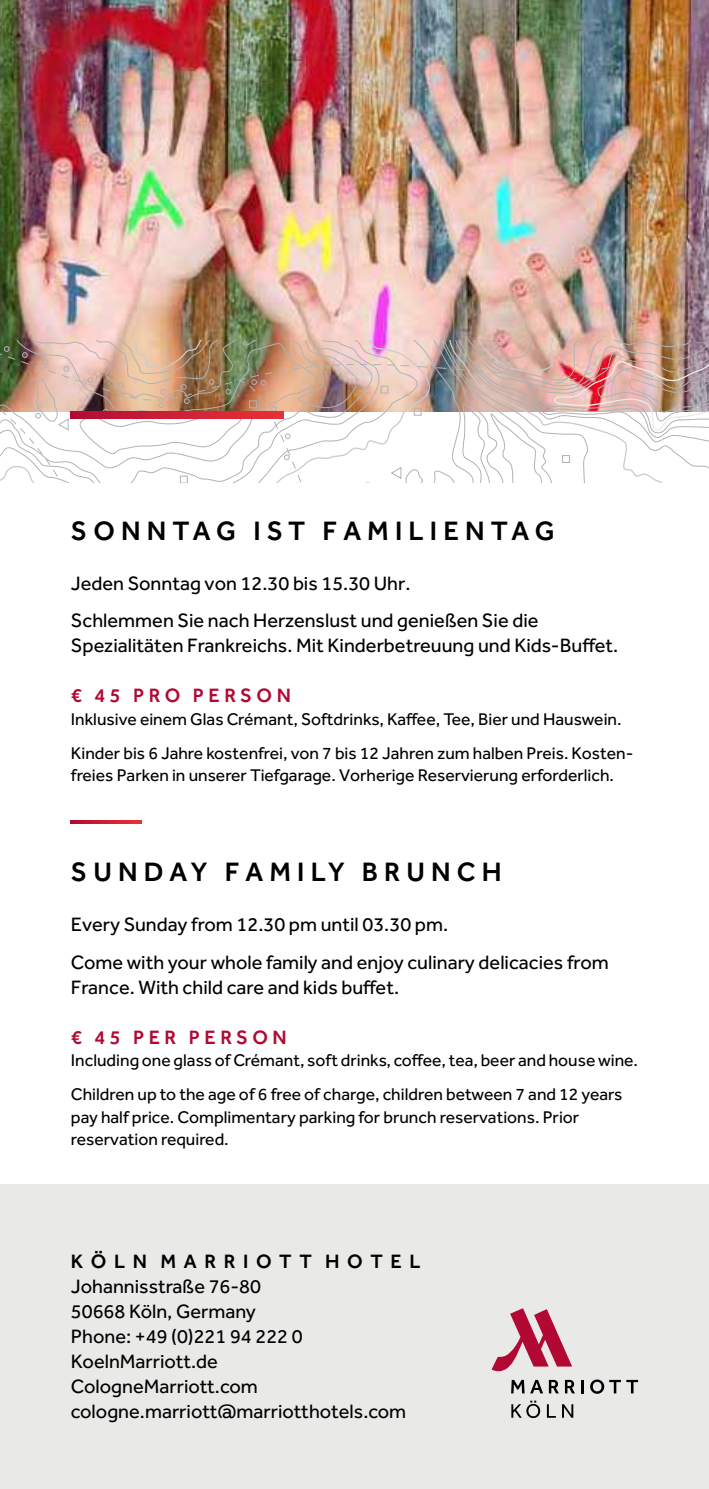
<style>
.page{position:relative;width:709px;height:1489px;background:#fff}
.page>*{position:absolute;margin:0;border:0;box-sizing:border-box;transform-origin:0 0}
.t1{font:500 27.5px "Effra";letter-spacing:.225em;color:#000}
.t2{font:20px/25px "Effra";color:#000}
.t3{font:500 20px "Effra";letter-spacing:.225em;color:#b10933}
.t4{font:500 20px "Effra";color:#000}
.t5{font:17.5px/33.8px "Effra";color:#000}
</style>
<div class="page">
<div style="left:0;top:1183px;width:709px;height:305px;background:#e9eae8"></div>
<svg style="left:491px;top:1308px;width:81px;height:63px"></svg>
<svg style="left:511px;top:1379px;width:13px;height:14px"></svg>
<svg style="left:530px;top:1379px;width:13px;height:14px"></svg>
<svg style="left:549px;top:1379px;width:10px;height:14px"></svg>
<svg style="left:565px;top:1379px;width:10px;height:14px"></svg>
<svg style="left:581px;top:1380px;width:2px;height:13px"></svg>
<svg style="left:590px;top:1379px;width:48px;height:14px"></svg>
<svg style="left:511px;top:1400px;width:29px;height:17px"></svg>
<svg style="left:547px;top:1404px;width:9px;height:13px"></svg>
<svg style="left:562px;top:1404px;width:11px;height:13px"></svg>
<img style="left:0;top:0;width:709px;height:340px">
<svg style="left:681px;top:340px;width:28px;height:129px"></svg>
<img style="left:0;top:340px;width:681px;height:142px">
<svg style="left:71px;top:411px;width:212px;height:7px"></svg>
<svg style="left:71px;top:820px;width:71px;height:3px"></svg>
<h1 class="t1" style="left:71px;top:514px;width:485px">SONNTAG IST FAMILIENTAG</h1>
<p class="t2" style="left:71px;top:564px;width:469px;line-height:37.5px">Jeden Sonntag von 12.30 bis 15.30 Uhr.<br>Schlemmen Sie nach Herzenslust und genießen Sie die</p>
<p class="t2" style="left:71px;top:633px;width:549px">Spezialitäten Frankreichs. Mit Kinderbetreuung und Kids-Buffet.</p>
<p class="t3" style="left:71px;top:683px;width:222px">€ 45 PRO PERSON</p>
<p class="t5" style="left:71px;top:702px;width:564px">Inklusive einem Glas Crémant, Softdrinks, Kaffee, Tee, Bier und Hauswein.<br>Kinder bis 6 Jahre kostenfrei, von 7 bis 12 Jahren zum halben Preis. Kosten-</p>
<p class="t5" style="left:71px;top:758px;width:544px">freies Parken in unserer Tiefgarage. Vorherige Reservierung erforderlich.</p>
<h1 class="t1" style="left:71px;top:855px;width:432px">SUNDAY FAMILY BRUNCH</h1>
<p class="t2" style="left:71px;top:905px;width:539px;line-height:37.5px">Every Sunday from 12.30 pm until 03.30 pm.<br>Come with your whole family and enjoy culinary delicacies from</p>
<p class="t2" style="left:71px;top:974px;width:330px">France. With child care and kids buffet.</p>
<p class="t3" style="left:71px;top:1025px;width:217px">€ 45 PER PERSON</p>
<p class="t5" style="left:71px;top:1043px;width:568px">Including one glass of Crémant, soft drinks, coffee, tea, beer and house wine.<br>Children up to the age of 6 free of charge, children between 7 and 12 years</p>
<p class="t5" style="left:71px;top:1105px;width:510px;line-height:22.5px">pay half price. Complimentary parking for brunch reservations. Prior reservation required.</p>
<p class="t4" style="left:71px;top:1249px;width:351px">K Ö L N M A R R I O T T H O T E L</p>
<p class="t2" style="left:71px;top:1273px;width:337px">Johannisstraße 76-80<br>50668 Köln, Germany<br>Phone: +49 (0)221 94 222 0<br>KoelnMarriott.de<br>CologneMarriott.com cologne.marriott@marriotthotels.com</p>
</div>
